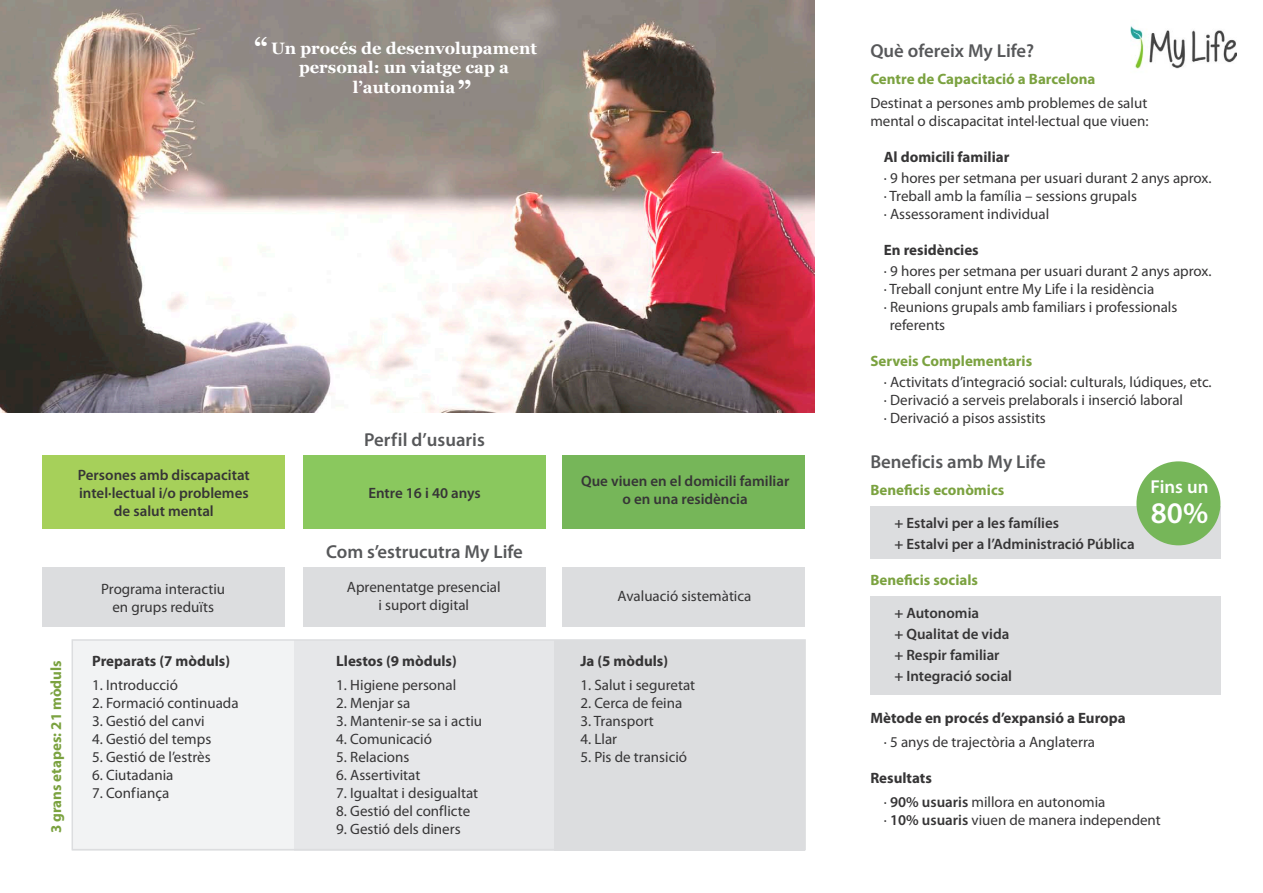
<style>
.page{position:relative;width:1263px;height:893px;background:#fff}
.page>*{position:absolute;margin:0;border:0;box-sizing:border-box;transform-origin:0 0}
.t1{font:600 30px "Myriad Pro";color:#fff}
.t2{font:600 18.75px "Myriad Pro";color:#57585a}
.t3{font:600 18.75px "Myriad Pro";color:#fff}
.t4{font:700 16.5px "Georgia";color:#fff}
.t5{font:15px/18px "Myriad Pro";color:#363536}
.t6{font:600 15px/21px "Myriad Pro";color:#363536}
.t7{font:700 15px "Myriad Pro";color:#363536}
.t8{font:700 15px "Myriad Pro";color:#7ba240}
.s1{font-size:27px}
.s2{font-weight:700}
.s3{font-weight:600}
</style>
<div class="page">
<div style="left:72px;top:640px;width:733px;height:210px;background:#dcdddf"></div>
<div style="left:72px;top:640px;width:482px;height:210px;background:#e6e7e9"></div>
<div style="left:72px;top:640px;width:221px;height:210px;background:#f2f3f4"></div>
<div style="left:72px;top:639px;width:734px;height:211px;border:2px solid #dcdddf"></div>
<div style="left:870px;top:506px;width:350px;height:53px;background:#dcdddf"></div>
<div style="left:870px;top:596px;width:350px;height:99px;background:#dcdddf"></div>
<div style="left:43px;top:455px;width:242px;height:74px;background:#a6d05a"></div>
<div style="left:303px;top:455px;width:243px;height:74px;background:#8ac85e"></div>
<div style="left:562px;top:455px;width:243px;height:74px;background:#76b659"></div>
<img style="left:0;top:0;width:814px;height:412px">
<div style="left:43px;top:568px;width:242px;height:59px;background:#dcdddf"></div>
<div style="left:303px;top:568px;width:243px;height:59px;background:#dcdddf"></div>
<div style="left:562px;top:568px;width:243px;height:59px;background:#dcdddf"></div>
<div style="left:1136px;top:461px;width:84px;height:84px;background:#76b659;border-radius:50%"></div>
<img style="left:1130px;top:26px;width:106px;height:43px">
<p class="t4" style="left:254px;top:37px;width:284px"><span class="s1">“</span> Un procés de desenvolupament</p>
<p class="t4" style="left:299px;top:57px;width:211px">personal: un viatge cap a</p>
<p class="t4" style="left:353px;top:77px;width:120px">l’autonomia<span class="s1">”</span></p>
<p class="t6" style="left:78px;top:466px;width:173px;line-height:18px;text-align:center">Persones amb discapacitat intel·lectual i/o problemes de salut mental</p>
<p class="t2" style="left:364px;top:427px;width:122px">Perf il d’usuaris</p>
<p class="t6" style="left:368px;top:482px;width:114px">Entre 16 i 40 anys</p>
<p class="t2" style="left:326px;top:540px;width:198px">Com s’estrucutra My Life</p>
<p class="t6" style="left:581px;top:472px;width:210px;line-height:18px;text-align:center">Que viuen en el domicili familiar o en una residència</p>
<p class="t5" style="left:101px;top:579px;width:125px;text-align:center">Programa interactiu en grups reduïts</p>
<p class="t5" style="left:347px;top:578px;width:155px;text-align:center">Aprenentatge presencial i suport digital</p>
<p class="t5" style="left:618px;top:587px;width:135px">Avaluació sistemàtica</p>
<p class="t8" style="left:46px;top:833px;width:175px;rotate:-90deg">3 grans etapes: 21 mòduls</p>
<p class="t7" style="left:92px;top:651px;width:140px">Preparats (7 mòduls)</p>
<p class="t5" style="left:92px;top:675px;width:87px">1. Introducció</p>
<p class="t5" style="left:92px;top:693px;width:148px">2. Formació continuada</p>
<p class="t5" style="left:92px;top:711px;width:114px">3. Gestió del canvi</p>
<p class="t5" style="left:92px;top:729px;width:121px">4. Gestió del temps</p>
<p class="t5" style="left:92px;top:747px;width:120px">5. Gestió de l’estrès</p>
<p class="t5" style="left:92px;top:765px;width:83px">6. Ciutadania</p>
<p class="t5" style="left:92px;top:783px;width:79px">7. Conf iança</p>
<p class="t7" style="left:336px;top:651px;width:122px">Llestos (9 mòduls)</p>
<p class="t5" style="left:336px;top:675px;width:121px">1. Higiene personal</p>
<p class="t5" style="left:336px;top:693px;width:76px">2. Menjar sa</p>
<p class="t5" style="left:336px;top:711px;width:147px">3. Mantenir-se sa i actiu</p>
<p class="t5" style="left:336px;top:729px;width:97px">4. Comunicació</p>
<p class="t5" style="left:336px;top:747px;width:75px">5. Relacions</p>
<p class="t5" style="left:336px;top:765px;width:86px">6. Assertivitat</p>
<p class="t5" style="left:336px;top:783px;width:143px">7. Igualtat i desigualtat</p>
<p class="t5" style="left:336px;top:801px;width:135px">8. Gestió del conf licte</p>
<p class="t5" style="left:336px;top:819px;width:126px">9. Gestió dels diners</p>
<p class="t7" style="left:580px;top:651px;width:89px">Ja (5 mòduls)</p>
<p class="t5" style="left:580px;top:675px;width:116px">1. Salut i seguretat</p>
<p class="t5" style="left:580px;top:693px;width:103px">2. Cerca de feina</p>
<p class="t5" style="left:580px;top:711px;width:75px">3. Transport</p>
<p class="t5" style="left:580px;top:729px;width:38px">4. Llar</p>
<p class="t5" style="left:580px;top:747px;width:108px">5. Pis de transició</p>
<p class="t2" style="left:870px;top:38px;width:165px">Què ofereix My Life?</p>
<p class="t8" style="left:870px;top:69px;width:227px">Centre de Capacitació a Barcelona</p>
<p class="t5" style="left:870px;top:93px;width:280px">Destinat a persones amb problemes de salut mental o discapacitat intel·lectual que viuen:</p>
<p class="t7" style="left:884px;top:147px;width:127px">Al domicili familiar</p>
<p class="t5" style="left:884px;top:168px;width:329px">· 9 hores per setmana per usuari durant 2 anys aprox. · Treball amb la família – sessions grupals<br>· Assessorament individual</p>
<p class="t7" style="left:884px;top:240px;width:96px">En residències</p>
<p class="t5" style="left:884px;top:261px;width:329px">· 9 hores per setmana per usuari durant 2 anys aprox.</p>
<p class="t5" style="left:884px;top:279px;width:272px">· Treball conjunt entre My Life i la residència</p>
<p class="t5" style="left:884px;top:297px;width:295px">· Reunions grupals amb familiars i professionals</p>
<p class="t5" style="left:890px;top:315px;width:57px">referents</p>
<p class="t8" style="left:870px;top:351px;width:163px">Serveis Complementaris</p>
<p class="t5" style="left:884px;top:372px;width:329px">· Activitats d’integració social: culturals, lúdiques, etc. · Derivació a serveis prelaborals i inserció laboral<br>· Derivació a pisos assistits</p>
<p class="t2" style="left:870px;top:449px;width:177px">Benef icis amb My Life</p>
<p class="t8" style="left:870px;top:480px;width:135px">Beneficis econòmics</p>
<p class="t6" style="left:894px;top:512px;width:242px">+ Estalvi per a les famílies<br>+ Estalvi per a l’Administració Pública</p>
<p class="t8" style="left:870px;top:570px;width:109px">Beneficis socials</p>
<p class="t6" style="left:894px;top:602px;width:119px">+ Autonomia<br>+ Qualitat de vida + Respir familiar + Integració social</p>
<p class="t7" style="left:870px;top:708px;width:257px">Mètode en procés d’expansió a Europa</p>
<p class="t5" style="left:884px;top:732px;width:213px">· 5 anys de trajectòria a Anglaterra</p>
<p class="t5" style="left:884px;top:765px;width:223px;line-height:24px;text-indent:-14px"><span class="s2">Resultats<br></span>· <span class="s3">90% usuaris</span> millora en autonomia</p>
<p class="t5" style="left:884px;top:810px;width:279px">· <span class="s3">10% usuaris</span> viuen de manera independent</p>
<p class="t3" style="left:1151px;top:475px;width:59px">Fins un</p>
<h1 class="t1" style="left:1151px;top:494px;width:59px">80%</h1>
</div>
